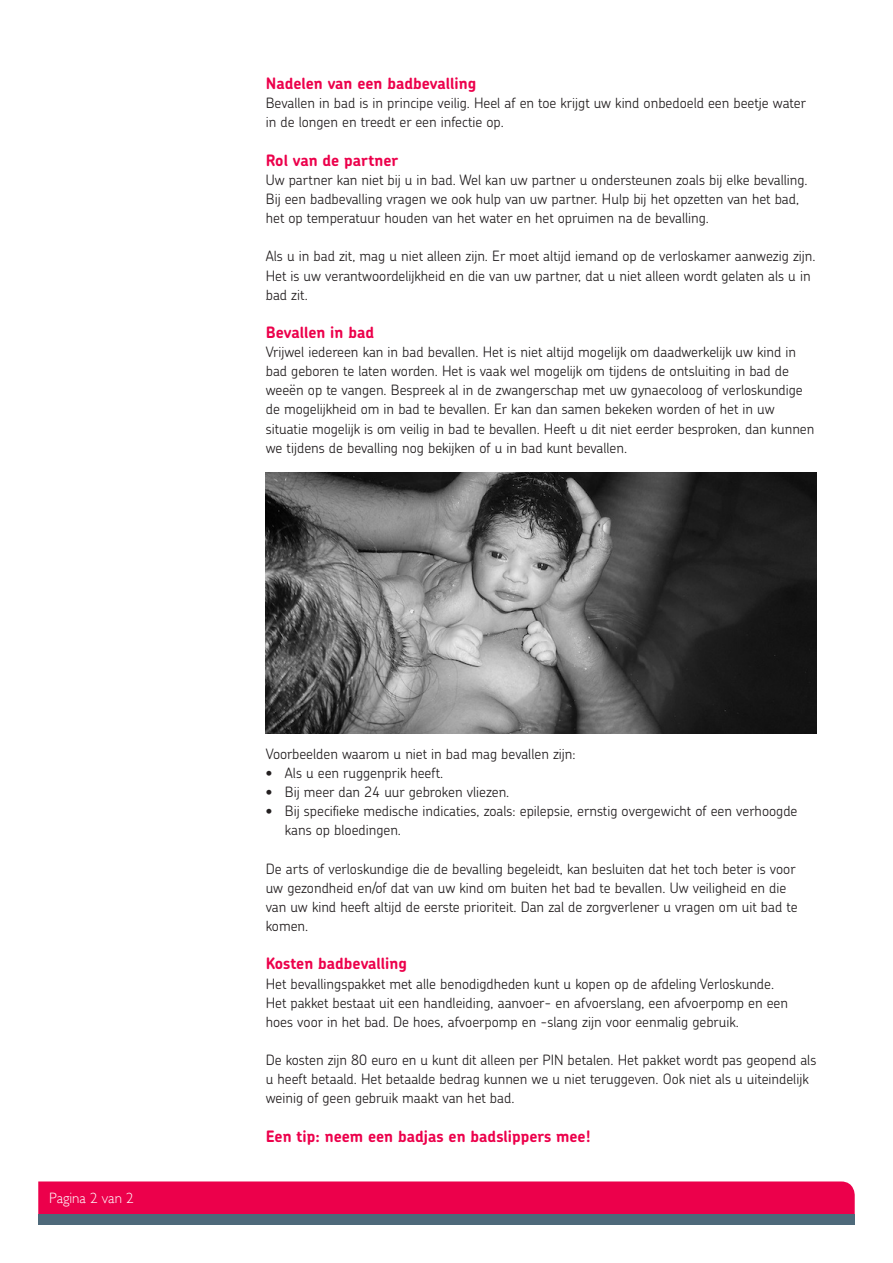
<style>
.page{position:relative;width:893px;height:1263px;background:#fff}
.page>*{position:absolute;margin:0;border:0;box-sizing:border-box;transform-origin:0 0}
.Kopje{font:700 15.75px "Chevin";color:#ec004b}
.t1{font:300 15px "Gill Sans";color:#fff}
.Brood{font:300 14.25px/19.2px "Chevin";color:#231f20}
</style>
<div class="page">
<div style="left:38px;top:1181px;width:817px;height:33px;background:#ec004b"></div>
<div style="left:38px;top:1214px;width:817px;height:11px;background:#4e697a"></div>
<img style="left:266px;top:472px;width:550px;height:261px">
<p class="t1" style="left:49px;top:1186px;width:86px">Pagina 2 van 2</p>
<p class="Kopje" style="left:266px;top:73px;width:212px">Nadelen van een badbevalling</p>
<p class="Brood" style="left:266px;top:93px;width:542px">Bevallen in bad is in principe veilig. Heel af en toe krijgt uw kind onbedoeld een beetje water in de longen en treedt er een infectie op.</p>
<p class="Kopje" style="left:266px;top:150px;width:134px">Rol van de partner</p>
<p class="Brood" style="left:266px;top:170px;width:543px">Uw partner kan niet bij u in bad. Wel kan uw partner u ondersteunen zoals bij elke bevalling.<br>Bij een badbevalling vragen we ook hulp van uw partner. Hulp bij het opzetten van het bad, het op temperatuur houden van het water en het opruimen na de bevalling.</p>
<p class="Brood" style="left:266px;top:246px;width:551px">Als u in bad zit, mag u niet alleen zijn. Er moet altijd iemand op de verloskamer aanwezig zijn.</p>
<p class="Brood" style="left:266px;top:266px;width:546px">Het is uw verantwoordelijkheid en die van uw partner, dat u niet alleen wordt gelaten als u in</p>
<p class="Brood" style="left:266px;top:285px;width:44px">bad zit.</p>
<p class="Kopje" style="left:266px;top:322px;width:110px">Bevallen in bad</p>
<p class="Brood" style="left:266px;top:342px;width:550px">Vrijwel iedereen kan in bad bevallen. Het is niet altijd mogelijk om daadwerkelijk uw kind in bad geboren te laten worden. Het is vaak wel mogelijk om tijdens de ontsluiting in bad de weeën op te vangen. Bespreek al in de zwangerschap met uw gynaecoloog of verloskundige de mogelijkheid om in bad te bevallen. Er kan dan samen bekeken worden of het in uw situatie mogelijk is om veilig in bad te bevallen. Heeft u dit niet eerder besproken, dan kunnen we tijdens de bevalling nog bekijken of u in bad kunt bevallen.</p>
<p class="Brood" style="left:266px;top:744px;width:311px">Voorbeelden waarom u niet in bad mag bevallen zijn:</p>
<p class="Brood" style="left:266px;top:763px;width:179px">• Als u een ruggenprik heeft.</p>
<p class="Brood" style="left:266px;top:782px;width:245px">• Bij meer dan 24 uur gebroken vliezen.</p>
<p class="Brood" style="left:285px;top:801px;width:514px;text-indent:-19px">• Bij specifieke medische indicaties, zoals: epilepsie, ernstig overgewicht of een verhoogde kans op bloedingen.</p>
<p class="Brood" style="left:266px;top:859px;width:533px">De arts of verloskundige die de bevalling begeleidt, kan besluiten dat het toch beter is voor uw gezondheid en/of dat van uw kind om buiten het bad te bevallen. Uw veiligheid en die van uw kind heeft altijd de eerste prioriteit. Dan zal de zorgverlener u vragen om uit bad te komen.</p>
<p class="Kopje" style="left:266px;top:953px;width:143px">Kosten badbevalling</p>
<p class="Brood" style="left:266px;top:973px;width:510px">Het bevallingspakket met alle benodigdheden kunt u kopen op de afdeling Verloskunde.</p>
<p class="Brood" style="left:266px;top:993px;width:524px">Het pakket bestaat uit een handleiding, aanvoer- en afvoerslang, een afvoerpomp en een hoes voor in het bad. De hoes, afvoerpomp en -slang zijn voor eenmalig gebruik.</p>
<p class="Brood" style="left:266px;top:1050px;width:552px">De kosten zijn 80 euro en u kunt dit alleen per PIN betalen. Het pakket wordt pas geopend als u heeft betaald. Het betaalde bedrag kunnen we u niet teruggeven. Ook niet als u uiteindelijk weinig of geen gebruik maakt van het bad.</p>
<p class="Kopje" style="left:266px;top:1126px;width:326px">Een tip: neem een badjas en badslippers mee!</p>
</div>
